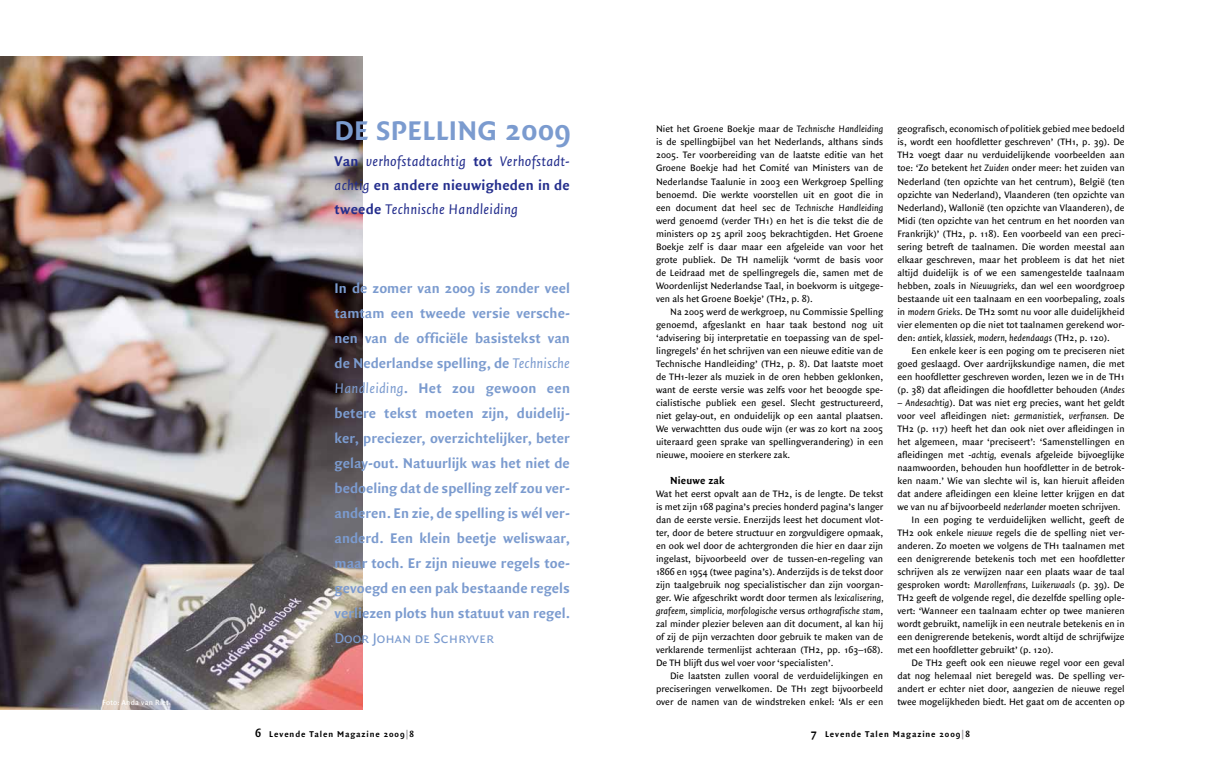
<style>
.page{position:relative;width:1225px;height:766px;background:#fff}
.page>*{position:absolute;margin:0;border:0;box-sizing:border-box;transform-origin:0 0}
.t1{font:700 29px "Quadraat Sans";letter-spacing:.015em;color:#7b9bcf}
.t2{font:700 15px/25px "Quadraat Sans";color:#7b9bcf;text-align:justify}
.t3{font:italic 15px/24px "Quadraat Sans";letter-spacing:.015em;color:#242e8d;text-align:justify}
.t4{font:15px "Quadraat Sans Caps";color:#7b9bcf}
.t5{font:700 11px "Quadraat Sans";letter-spacing:.015em;color:#000}
.t6{font:10px/13px "Quadraat Sans";color:#000;text-align:justify}
.t7{font:italic 10px "Quadraat Sans";color:#000}
.t8{font:700 9px "Quadraat Sans";letter-spacing:.1em;color:#000}
.t9{font:8px "Quadraat Sans";letter-spacing:.025em;color:#fff}
.s1{font-size:32px}
.s2{font-weight:700;font-style:normal}
.s3{font-weight:400;font-style:italic}
.s4{font-style:italic}
.s5{font-style:normal}
.s6{font-size:12px}
.s7{color:#959499}
</style>
<div class="page">
<img style="left:0;top:57px;width:363px;height:652px">
<p class="t9" style="left:102px;top:698px;width:68px">Foto: Anda van Riet</p>
<h1 class="t1" style="left:334px;top:114px;width:237px">DE SPELLING <span class="s1">2009</span></h1>
<h2 class="t3" style="left:334px;top:149px;width:237px"><span class="s2">Van</span> verhofstadtachtig <span class="s2">tot</span> Verhofstadt&shy;achtig <span class="s2">en andere nieuwigheden in de tweede</span> Technische Handleiding</h2>
<p class="t2" style="left:334px;top:276px;width:237px">In de zomer van 2009 is zonder veel tamtam een tweede versie versche&shy;nen van de officiële basistekst van de Nederlandse spelling, de <span class="s3">Technische Handleiding</span>. Het zou gewoon een betere tekst moeten zijn, duidelij&shy;ker, preciezer, overzichtelijker, beter gelay-out. Natuurlijk was het niet de bedoeling dat de spelling zelf zou ver&shy;anderen. En zie, de spelling is wél ver&shy;anderd. Een klein beetje weliswaar, maar toch. Er zijn nieuwe regels toe&shy;gevoegd en een pak bestaande regels verliezen plots hun statuut van regel.</p>
<h2 class="t4" style="left:334px;top:629px;width:161px">Door Johan de Schryver</h2>
<p class="t6" style="left:656px;top:123px;width:229px">Niet het Groene Boekje maar de <span class="s4">Technische Handleiding </span>is de spellingbijbel van het Nederlands, althans sinds 2005. Ter voorbereiding van de laatste editie van het Groene Boekje had het Comité van Ministers van de Nederlandse Taalunie in 2003 een Werkgroep Spelling benoemd. Die werkte voorstellen uit en goot die in een document dat heel sec de <span class="s4">Technische Handleiding </span>werd genoemd (verder TH1) en het is die tekst die de ministers op 25 april 2005 bekrachtigden. Het Groene Boekje zelf is daar maar een afgeleide van voor het grote publiek. De TH namelijk ‘vormt de basis voor de Leidraad met de spellingregels die, samen met de Woordenlijst Nederlandse Taal, in boekvorm is uitgege&shy;ven als het Groene Boekje’ (TH2, p. 8).</p>
<p class="t6" style="left:656px;top:305px;width:229px;text-indent:14px">Na 2005 werd de werkgroep, nu Commissie Spelling genoemd, afgeslankt en haar taak bestond nog uit ‘advisering bij interpretatie en toepassing van de spel&shy;lingregels’ én het schrijven van een nieuwe editie van de Technische Handleiding’ (TH2, p. 8). Dat laatste moet de TH1-lezer als muziek in de oren hebben geklonken, want de eerste versie was zelfs voor het beoogde spe&shy;cialistische publiek een gesel. Slecht gestructureerd, niet gelay-out, en onduidelijk op een aantal plaatsen.<br>We verwachtten dus oude wijn (er was zo kort na 2005 uiteraard geen sprake van spellingverandering) in een nieuwe, mooiere en sterkere zak.</p>
<p class="t5" style="left:670px;top:474px;width:56px">Nieuwe zak</p>
<p class="t6" style="left:656px;top:487px;width:229px">Wat het eerst opvalt aan de TH2, is de lengte. De tekst is met zijn 168 pagina’s precies honderd pagina’s langer dan de eerste versie. Enerzijds leest het document vlot&shy;ter, door de betere structuur en zorgvuldigere opmaak, en ook wel door de achtergronden die hier en daar zijn ingelast, bijvoorbeeld over de tussen-en-regeling van 1866 en 1954 (twee pagina’s). Anderzijds is de tekst door zijn taalgebruik nog specialistischer dan zijn voorgan&shy;ger. Wie afgeschrikt wordt door termen als <span class="s4">lexicalisering, grafeem, simplicia, morfologische</span> versus <span class="s4">orthografische stam</span>, zal minder plezier beleven aan dit document, al kan hij of zij de pijn verzachten door gebruik te maken van de verklarende termenlijst achteraan (TH2, pp. 163–168).<br>De TH blijft dus wel voer voor ‘specialisten’.</p>
<p class="t6" style="left:656px;top:669px;width:229px;text-indent:14px">Die laatsten zullen vooral de verduidelijkingen en preciseringen verwelkomen. De TH1 zegt bijvoorbeeld over de namen van de windstreken enkel: ‘Als er een</p>
<p class="t6" style="left:897px;top:123px;width:229px">geografisch, economisch of politiek gebied mee bedoeld is, wordt een hoofdletter geschreven’ (TH1, p. 39). De TH2 voegt daar nu verduidelijkende voorbeelden aan toe: ‘Zo betekent <span class="s4">het Zuiden</span> onder meer: het zuiden van Nederland (ten opzichte van het centrum), België (ten opzichte van Nederland), Vlaanderen (ten opzichte van Nederland), Wallonië (ten opzichte van Vlaanderen), de Midi (ten opzichte van het centrum en het noorden van Frankrijk)’ (TH2, p. 118). Een voorbeeld van een preci&shy;sering betreft de taalnamen. Die worden meestal aan elkaar geschreven, maar het probleem is dat het niet altijd duidelijk is of we een samengestelde taalnaam hebben, zoals in <span class="s4">Nieuwgrieks</span>, dan wel een woordgroep bestaande uit een taalnaam en een voorbepaling, zoals in <span class="s4">modern Grieks</span>. De TH2 somt nu voor alle duidelijkheid vier elementen op die niet tot taalnamen gerekend wor&shy;den: <span class="s4">antiek, klassiek, modern, hedendaags</span> (TH2, p. 120).</p>
<p class="t6" style="left:897px;top:344px;width:229px;text-indent:14px">Een enkele keer is een poging om te preciseren niet goed geslaagd. Over aardrijkskundige namen, die met een hoofdletter geschreven worden, lezen we in de TH1 (p. 38) dat afleidingen die hoofdletter behouden (<span class="s4">Andes</span></p>
<p class="t6" style="left:897px;top:396px;width:229px"><span class="s4">– Andesachtig</span>). Dat was niet erg precies, want het geldt</p>
<p class="t6" style="left:897px;top:409px;width:229px">voor veel afleidingen niet: <span class="s4">germanistiek</span>, <span class="s4">verfransen.</span> De</p>
<p class="t6" style="left:897px;top:422px;width:229px">TH2 (p. 117) heeft het dan ook niet over afleidingen in</p>
<p class="t6" style="left:897px;top:435px;width:229px">het algemeen, maar ‘preciseert’: ‘Samenstellingen en</p>
<p class="t6" style="left:897px;top:448px;width:229px">afleidingen met <span class="s4">-achtig,</span> evenals afgeleide bijvoeglijke</p>
<p class="t6" style="left:897px;top:461px;width:229px">naamwoorden, behouden hun hoofdletter in de betrok-</p>
<p class="t6" style="left:897px;top:474px;width:229px">ken naam.’ Wie van slechte wil is, kan hieruit afleiden</p>
<p class="t6" style="left:897px;top:487px;width:229px">dat andere afleidingen een kleine letter krijgen en dat</p>
<p class="t6" style="left:897px;top:500px;width:224px">we van nu af bijvoorbeeld <span class="s4">nederlander</span> moeten schrijven<span class="s4">.</span></p>
<p class="t6" style="left:911px;top:513px;width:214px">In een poging te verduidelijken wellicht, geeft de</p>
<p class="t6" style="left:897px;top:526px;width:229px">TH2 ook enkele <span class="s4">nieuwe</span> regels die de spelling niet ver-</p>
<p class="t6" style="left:897px;top:539px;width:229px">anderen. Zo moeten we volgens de TH1 taalnamen met</p>
<p class="t6" style="left:897px;top:552px;width:229px">een denigrerende betekenis toch met een hoofdletter</p>
<p class="t6" style="left:897px;top:565px;width:229px">schrijven als ze verwijzen naar een plaats waar de taal</p>
<p class="t7" style="left:897px;top:579px;width:229px"><span class="s5">gesproken wordt:</span> Marollenfrans, Luikerwaals <span class="s5">(p. 39). De</span></p>
<p class="t6" style="left:897px;top:591px;width:229px">TH2 geeft de volgende regel, die dezelfde spelling ople-</p>
<p class="t6" style="left:897px;top:604px;width:229px">vert: ‘Wanneer een taalnaam echter op twee manieren</p>
<p class="t6" style="left:897px;top:617px;width:229px">wordt gebruikt, namelijk in een neutrale betekenis en in</p>
<p class="t6" style="left:897px;top:630px;width:229px">een denigrerende betekenis, wordt altijd de schrijfwijze</p>
<p class="t6" style="left:897px;top:643px;width:158px">met een hoofdletter gebruikt’ (p. 120).</p>
<p class="t6" style="left:911px;top:656px;width:214px">De TH2 geeft ook een nieuwe regel voor een geval</p>
<p class="t6" style="left:897px;top:669px;width:229px">dat nog helemaal niet beregeld was. De spelling ver-</p>
<p class="t6" style="left:897px;top:682px;width:229px">andert er echter niet door, aangezien de nieuwe regel</p>
<p class="t6" style="left:897px;top:695px;width:229px">twee mogelijkheden biedt. Het gaat om de accenten op</p>
<p class="t8" style="left:255px;top:729px;width:160px"><span class="s6">6</span> Levende Talen Magazine 2009<span class="s7">|</span>8</p>
<p class="t8" style="left:811px;top:729px;width:160px"><span class="s6">7</span> Levende Talen Magazine 2009<span class="s7">|</span>8</p>
</div>
